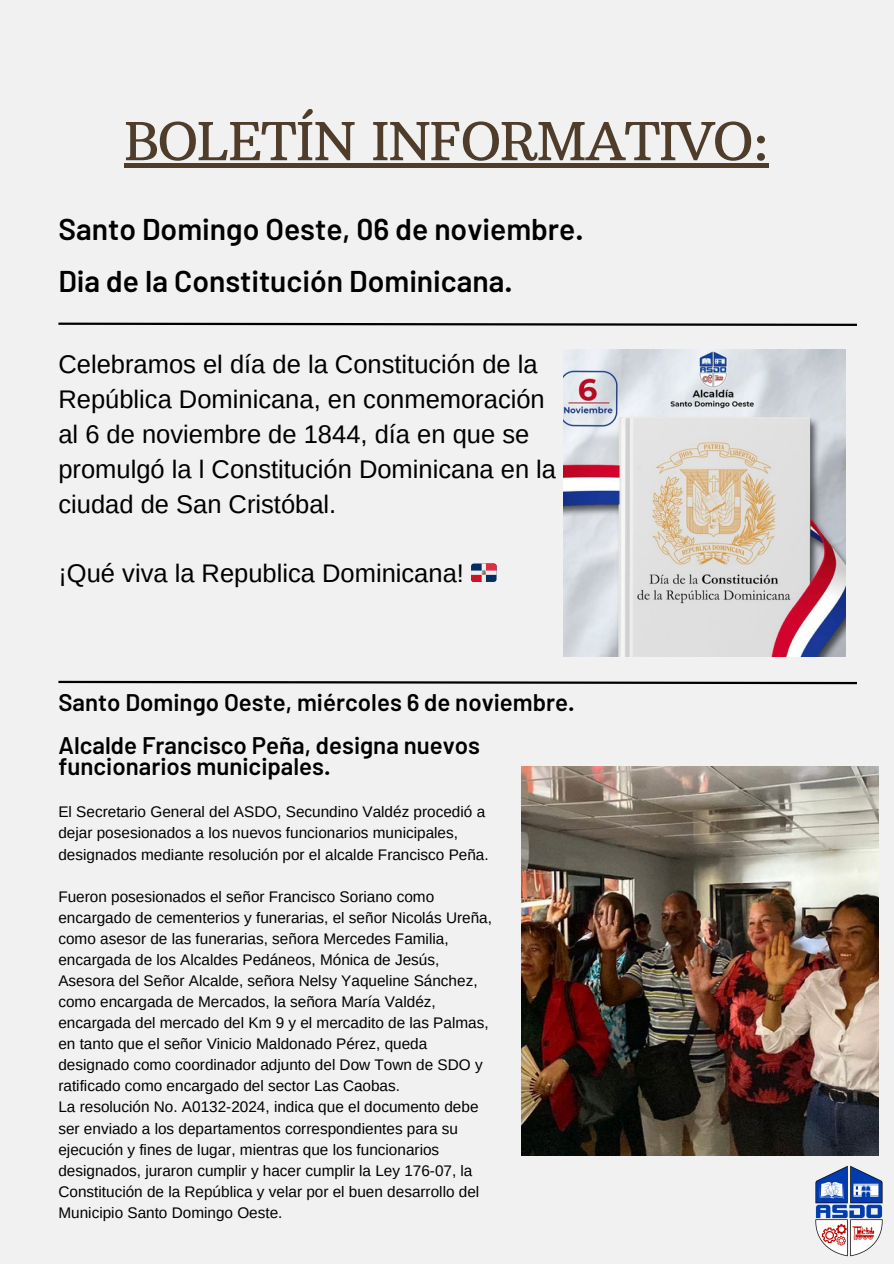
<style>
.page{position:relative;width:894px;height:1264px;background:#fff}
.page>*{position:absolute;margin:0;border:0;box-sizing:border-box;transform-origin:0 0}
.t1{font:52.2px "Arbutus Slab";letter-spacing:-.02em;color:#4f3c2b}
.t2{font:600 30px "Barlow";color:#000}
.t3{font:25.5px/34.8px "Arimo";color:#000}
.t4{font:600 24px/21.3px "Barlow";color:#000}
.t5{font:15.3px/21px "Arimo";color:#000}
</style>
<div class="page">
<div style="left:0;top:0;width:893px;height:1263px;background:#f1f1f1"></div>
<img style="left:815px;top:1165px;width:68px;height:92px">
<svg style="left:58px;top:322px;width:799px;height:4px"></svg>
<img style="left:563px;top:349px;width:282px;height:308px">
<svg style="left:58px;top:680px;width:799px;height:5px"></svg>
<img style="left:521px;top:766px;width:356px;height:389px">
<hr style="left:124px;top:164px;width:644px;height:4px;background:#4f3c2b">
<h4 class="t1" style="left:124px;top:109px;width:646px">BOLETÍN INFORMATIVO:</h4>
<h1 class="t2" style="left:58px;top:210px;width:526px">Santo Domingo Oeste, 06 de noviembre.</h1>
<h2 class="t2" style="left:58px;top:262px;width:455px">Dia de la Constitución Dominicana.</h2>
<h2 class="t3" style="left:58px;top:347px;width:499px">Celebramos el día de la Constitución de la República Dominicana, en conmemoración al 6 de noviembre de 1844, día en que se promulgó la l Constitución Dominicana en la ciudad de San Cristóbal.</h2>
<p class="t3" style="left:58px;top:556px;width:407px">¡Qué viva la Republica Dominicana!</p>
<h4 class="t4" style="left:58px;top:690px;width:517px">Santo Domingo Oeste, miércoles 6 de noviembre.</h4>
<p class="t4" style="left:58px;top:733px;width:423px">Alcalde Francisco Peña, designa nuevos funcionarios municipales.</p>
<p class="t5" style="left:58px;top:801px;width:431px">El Secretario General del ASDO, Secundino Valdéz procedió a dejar posesionados a los nuevos funcionarios municipales, designados mediante resolución por el alcalde Francisco Peña.</p>
<h3 class="t5" style="left:58px;top:885px;width:435px">Fueron posesionados el señor Francisco Soriano como encargado de cementerios y funerarias, el señor Nicolás Ureña, como asesor de las funerarias, señora Mercedes Familia, encargada de los Alcaldes Pedáneos, Mónica de Jesús, Asesora del Señor Alcalde, señora Nelsy Yaqueline Sánchez, como encargada de Mercados, la señora María Valdéz, encargada del mercado del Km 9 y el mercadito de las Palmas, en tanto que el señor Vinicio Maldonado Pérez, queda designado como coordinador adjunto del Dow Town de SDO y ratificado como encargado del sector Las Caobas.</h3>
<h3 class="t5" style="left:58px;top:1096px;width:422px">La resolución No. A0132-2024, indica que el documento debe ser enviado a los departamentos correspondientes para su ejecución y fines de lugar, mientras que los funcionarios designados, juraron cumplir y hacer cumplir la Ley 176-07, la Constitución de la República y velar por el buen desarrollo del Municipio Santo Domingo Oeste.</h3>
</div>
